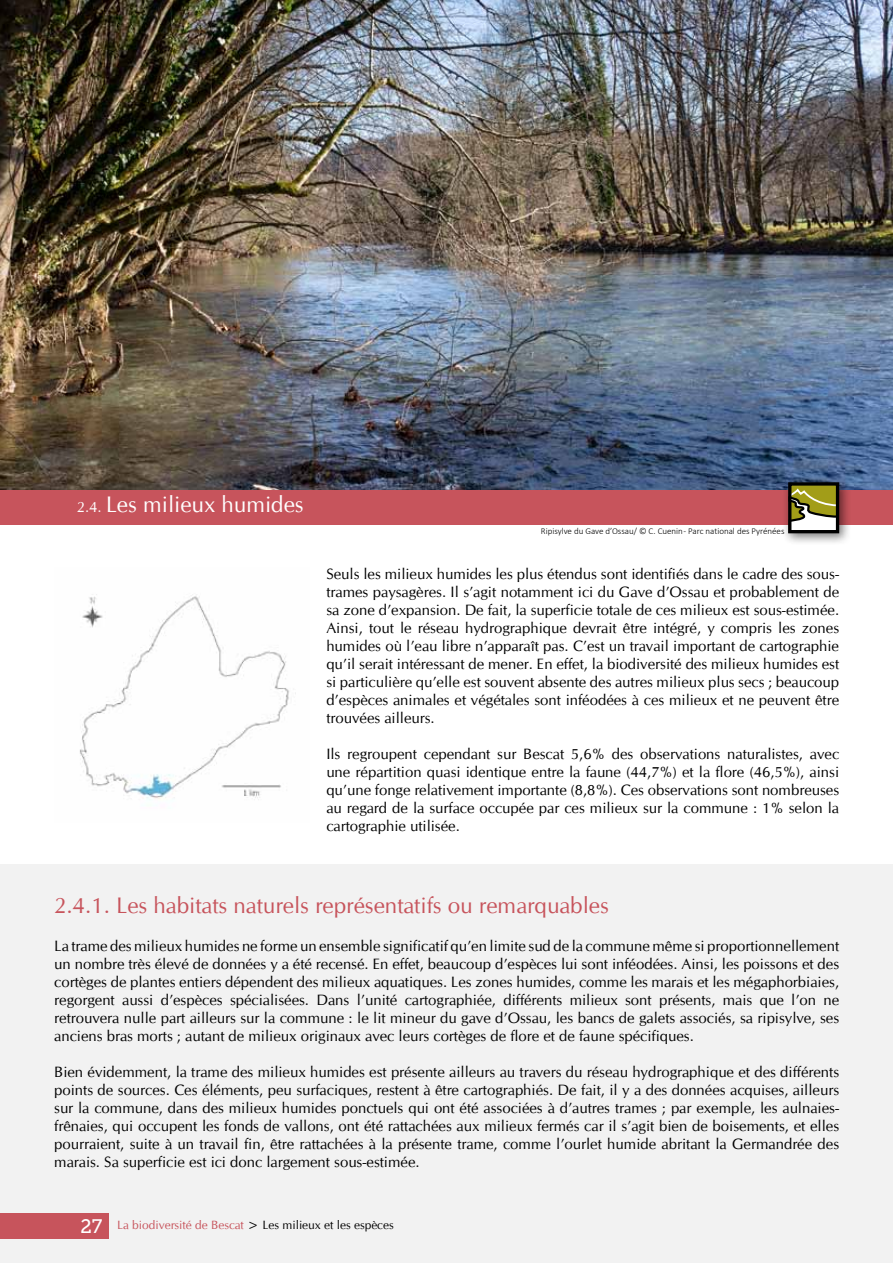
<style>
.page{position:relative;width:893px;height:1263px;background:#fff}
.page>*{position:absolute;margin:0;border:0;box-sizing:border-box;transform-origin:0 0}
.t1{font:22.5px "CG Omega";color:#c7545c}
.t2{font:22.5px "CG Omega";color:#fff}
.t3{font:15px/18px "CG Omega";color:#000;text-align:justify}
.t4{font:12px "CG Omega";color:#000}
.t5{font:300 9px "Calibri";color:#000}
.s1{font-size:15px}
.s2{font-family:"Museo Slab 500";font-size:19.5px;color:#fff}
.s3{color:#c7545c}
</style>
<div class="page">
<img style="left:0;top:0;width:893px;height:491px">
<div style="left:0;top:491px;width:893px;height:34px;background:#c7545c"></div>
<div style="left:782px;top:476px;width:69px;height:69px;background:#000;opacity:.5"></div>
<svg style="left:787px;top:487px;width:53px;height:47px;background:#ada869"></svg>
<div style="left:788px;top:482px;width:51px;height:51px;border:3px solid #000"></div>
<div style="left:0;top:864px;width:893px;height:399px;background:#f2f2f2"></div>
<div style="left:0;top:1213px;width:108px;height:26px;background:#c7545c"></div>
<img style="left:80px;top:594px;width:216px;height:206px">
<h1 class="t2" style="left:77px;top:491px;width:228px"><span class="s1">2.4.</span> Les milieux humides</h1>
<p class="t5" style="left:541px;top:525px;width:245px">Ripisylve du Gave d’Ossau/ © C. Cuenin - Parc national des Pyrénées</p>
<p class="t3" style="left:326px;top:565px;width:514px">Seuls les milieux humides les plus étendus sont identifiés dans le cadre des sous&shy;trames paysagères. Il s’agit notamment ici du Gave d’Ossau et probablement de sa zone d’expansion. De fait, la superficie totale de ces milieux est sous-estimée.<br>Ainsi, tout le réseau hydrographique devrait être intégré, y compris les zones humides où l’eau libre n’apparaît pas. C’est un travail important de cartographie qu’il serait intéressant de mener. En effet, la biodiversité des milieux humides est si particulière qu’elle est souvent absente des autres milieux plus secs ; beaucoup d’espèces animales et végétales sont inféodées à ces milieux et ne peuvent être trouvées ailleurs.</p>
<p class="t3" style="left:326px;top:745px;width:514px">Ils regroupent cependant sur Bescat 5,6% des observations naturalistes, avec une répartition quasi identique entre la faune (44,7%) et la flore (46,5%), ainsi qu’une fonge relativement importante (8,8%). Ces observations sont nombreuses au regard de la surface occupée par ces milieux sur la commune : 1% selon la cartographie utilisée.</p>
<h1 class="t1" style="left:54px;top:893px;width:556px">2.4.1. Les habitats naturels représentatifs ou remarquables</h1>
<p class="t3" style="left:54px;top:937px;width:786px">La trame des milieux humides ne forme un ensemble significatif qu’en limite sud de la commune même si proportionnellement un nombre très élevé de données y a été recensé. En effet, beaucoup d’espèces lui sont inféodées. Ainsi, les poissons et des cortèges de plantes entiers dépendent des milieux aquatiques. Les zones humides, comme les marais et les mégaphorbiaies, regorgent aussi d’espèces spécialisées. Dans l’unité cartographiée, différents milieux sont présents, mais que l’on ne retrouvera nulle part ailleurs sur la commune : le lit mineur du gave d’Ossau, les bancs de galets associés, sa ripisylve, ses anciens bras morts ; autant de milieux originaux avec leurs cortèges de flore et de faune spécifiques.</p>
<p class="t3" style="left:54px;top:1063px;width:786px">Bien évidemment, la trame des milieux humides est présente ailleurs au travers du réseau hydrographique et des différents points de sources. Ces éléments, peu surfaciques, restent à être cartographiés. De fait, il y a des données acquises, ailleurs sur la commune, dans des milieux humides ponctuels qui ont été associées à d’autres trames ; par exemple, les aulnaies&shy;frênaies, qui occupent les fonds de vallons, ont été rattachées aux milieux fermés car il s’agit bien de boisements, et elles pourraient, suite à un travail fin, être rattachées à la présente trame, comme l’ourlet humide abritant la Germandrée des marais. Sa superficie est ici donc largement sous-estimée.</p>
<p class="t4" style="left:80px;top:1218px;width:315px"><span class="s2">27</span> <span class="s3">La biodiversité de Bescat</span> &gt; Les milieux et les espèces</p>
</div>
